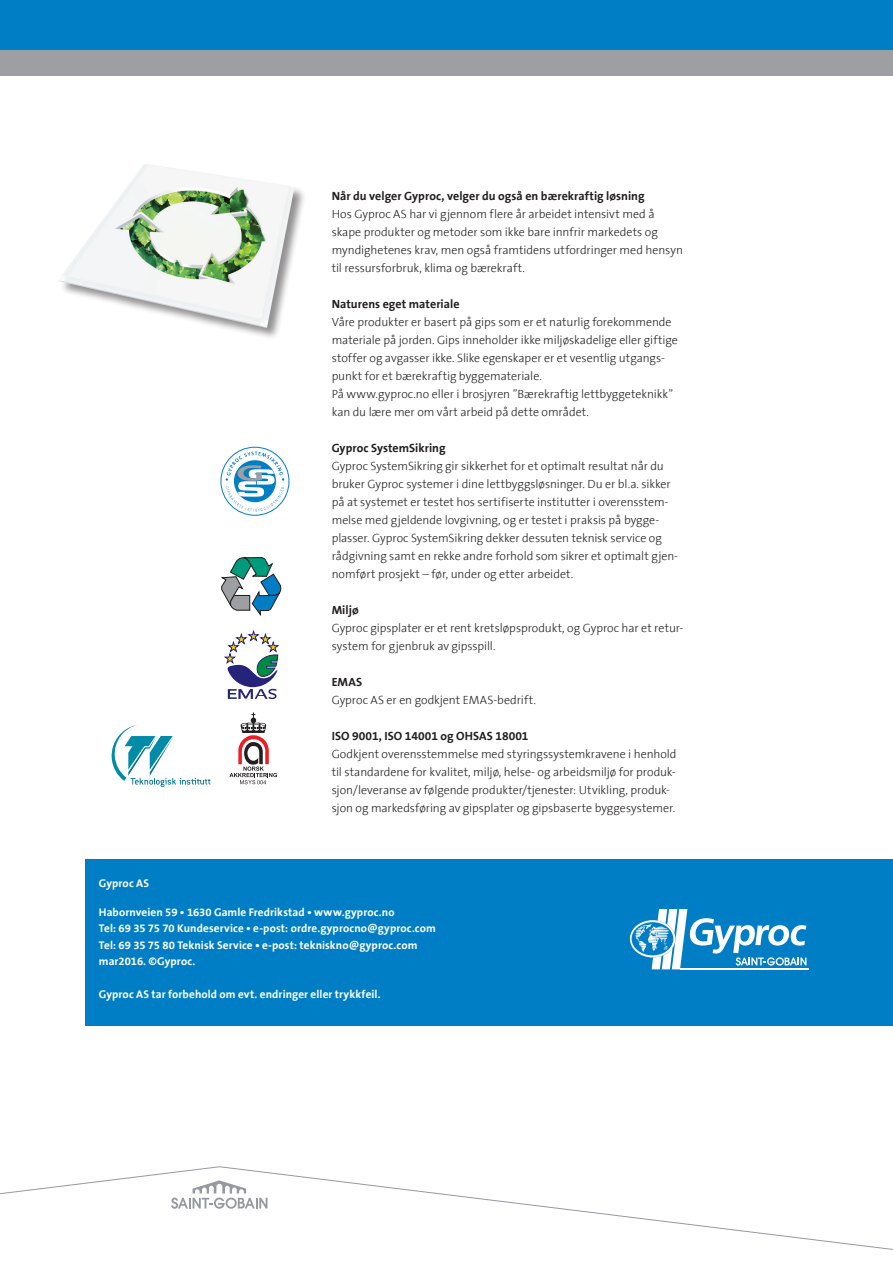
<style>
.page{position:relative;width:893px;height:1263px;background:#fff}
.page>*{position:absolute;margin:0;border:0;box-sizing:border-box;transform-origin:0 0}
.t1{font:300 12px/18px "The Sans B3";letter-spacing:-.005em;color:#231f20}
.t2{font:700 12px "The Sans B7";letter-spacing:.005em;color:#231f20}
.t3{font:700 11.25px/16.5px "The Sans B7";letter-spacing:.01em;color:#fff}
</style>
<div class="page">
<svg style="left:112px;top:725px;width:98px;height:62px"></svg>
<svg style="left:224px;top:630px;width:55px;height:69px"></svg>
<svg style="left:229px;top:712px;width:48px;height:72px"></svg>
<svg style="left:221px;top:447px;width:68px;height:68px"></svg>
<div style="left:221px;top:447px;width:68px;height:68px;border:1px solid #007ec5;border-radius:50%"></div>
<svg style="left:226px;top:452px;width:58px;height:60px"></svg>
<svg style="left:0;top:1166px;width:893px;height:84px"></svg>
<svg style="left:171px;top:1180px;width:96px;height:29px"></svg>
<div style="left:0;top:0;width:893px;height:50px;background:#007ec5"></div>
<div style="left:0;top:50px;width:893px;height:26px;background:#9d9fa2"></div>
<div style="left:85px;top:860px;width:808px;height:166px;background:#007ec5"></div>
<hr style="left:680px;top:968px;width:128px;height:1px;background:#fff">
<svg style="left:630px;top:909px;width:176px;height:60px"></svg>
<div style="left:59px;top:164px;width:248px;height:177px;background:#231f20;opacity:.5"></div>
<img style="left:58px;top:164px;width:249px;height:164px">
<svg style="left:221px;top:557px;width:60px;height:59px"></svg>
<p class="t2" style="left:332px;top:190px;width:314px">Når du velger Gyproc, velger du også en bærekraftig løsning</p>
<p class="t1" style="left:332px;top:206px;width:353px">Hos Gyproc AS har vi gjennom flere år arbeidet intensivt med å skape produkter og metoder som ikke bare innfrir markedets og myndighetenes krav, men også framtidens utfordringer med hensyn til ressursforbruk, klima og bærekraft.</p>
<p class="t2" style="left:332px;top:298px;width:129px">Naturens eget materiale</p>
<p class="t1" style="left:332px;top:314px;width:348px">Våre produkter er basert på gips som er et naturlig forekommende materiale på jorden. Gips inneholder ikke miljøskadelige eller giftige stoffer og avgasser ikke. Slike egenskaper er et vesentlig utgangs&shy;punkt for et bærekraftig byggemateriale.<br>På www.gyproc.no eller i brosjyren ”Bærekraftig lettbyggeteknikk” kan du lære mer om vårt arbeid på dette området.</p>
<p class="t2" style="left:332px;top:442px;width:115px">Gyproc SystemSikring</p>
<p class="t1" style="left:332px;top:458px;width:348px">Gyproc SystemSikring gir sikkerhet for et optimalt resultat når du bruker Gyproc systemer i dine lettbyggsløsninger. Du er bl.a. sikker på at systemet er testet hos sertifiserte institutter i overensstem&shy;melse med gjeldende lovgivning, og er testet i praksis på bygge&shy;plasser. Gyproc SystemSikring dekker dessuten teknisk service og rådgivning samt en rekke andre forhold som sikrer et optimalt gjen&shy;nomført prosjekt – før, under og etter arbeidet.</p>
<p class="t2" style="left:332px;top:604px;width:28px">Miljø</p>
<p class="t1" style="left:332px;top:620px;width:353px">Gyproc gipsplater er et rent kretsløpsprodukt, og Gyproc har et retur&shy;system for gjenbruk av gipsspill.</p>
<p class="t2" style="left:332px;top:676px;width:32px">EMAS</p>
<p class="t1" style="left:332px;top:692px;width:206px">Gyproc AS er en godkjent EMAS-bedrift.</p>
<p class="t2" style="left:332px;top:730px;width:198px">ISO 9001, ISO 14001 og OHSAS 18001</p>
<p class="t1" style="left:332px;top:746px;width:346px">Godkjent overensstemmelse med styringssystemkravene i henhold til standardene for kvalitet, miljø, helse- og arbeidsmiljø for produk&shy;sjon/leveranse av følgende produkter/tjenester: Utvikling, produk&shy;sjon og markedsføring av gipsplater og gipsbaserte byggesystemer.</p>
<p class="t3" style="left:99px;top:875px;width:52px">Gyproc AS</p>
<p class="t3" style="left:99px;top:904px;width:338px">Habornveien 59 • 1630 Gamle Fredrikstad • www.gyproc.no<br>Tel: 69 35 75 70 Kundeservice • e-post: ordre.gyprocno@gyproc.com Tel: 69 35 75 80 Teknisk Service • e-post: tekniskno@gyproc.com mar2016. ©Gyproc.</p>
<p class="t3" style="left:99px;top:986px;width:283px">Gyproc AS tar forbehold om evt. endringer eller trykkfeil.</p>
</div>
